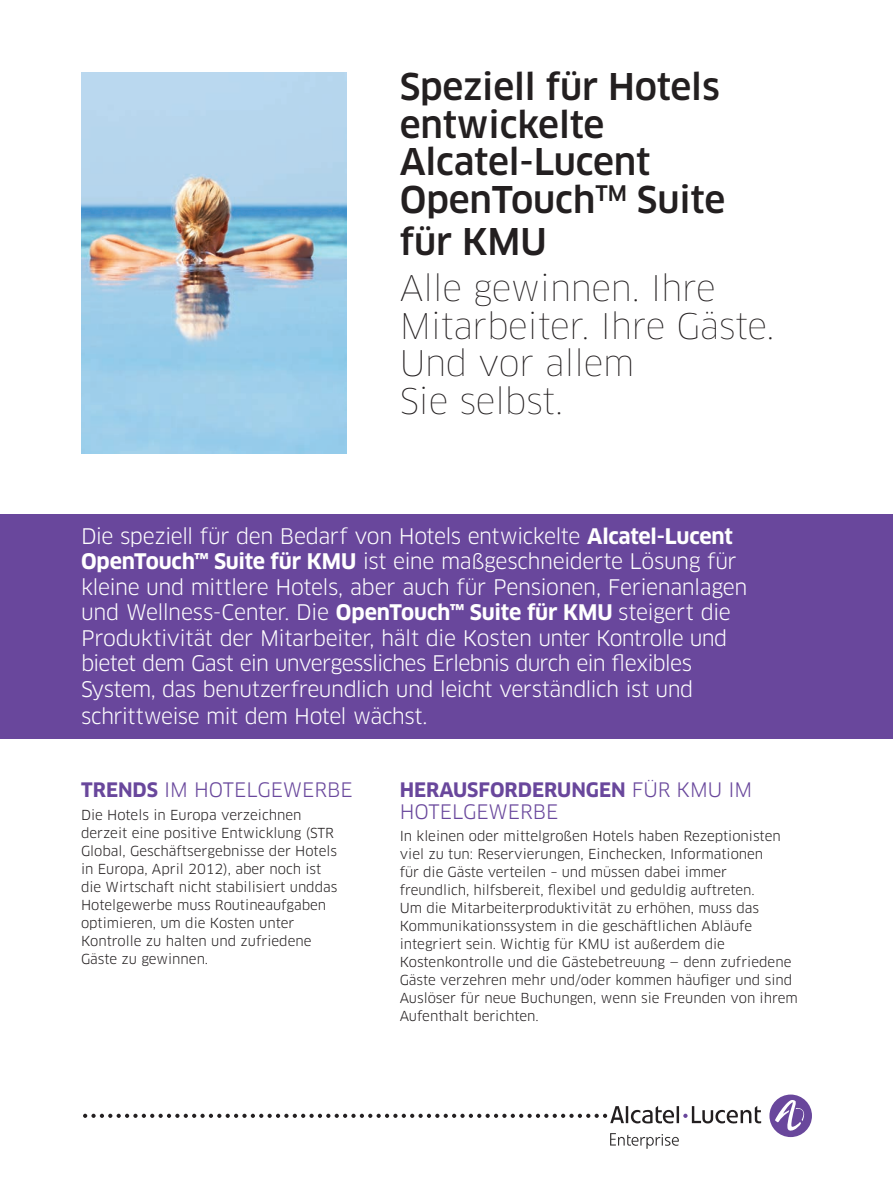
<style>
.page{position:relative;width:893px;height:1188px;background:#fff}
.page>*{position:absolute;margin:0;border:0;box-sizing:border-box;transform-origin:0 0}
.Main_medium{font:500 36px/37.5px "Clan OT";letter-spacing:-.005em;color:#231f20}
.Main_thin{font:100 34.5px/37.5px "Clan OT";letter-spacing:-.01em;color:#231f20}
.middle_text{font:21px/25.7px "Clan OT";letter-spacing:-.025em;color:#fff}
.Head{font:19.5px/21.8px "Clan OT";color:#69479c}
.t1{font:13.5px/18px "Clan OT";color:#231f20}
.s1{font-weight:700}
</style>
<div class="page">
<div style="left:769px;top:1095px;width:43px;height:42px;background:#69479c;border-radius:50%"></div>
<svg style="left:775px;top:1100px;width:32px;height:31px"></svg>
<svg style="left:610px;top:1133px;width:69px;height:16px"></svg>
<svg style="left:83px;top:1106px;width:678px;height:17px"></svg>
<div style="left:0;top:515px;width:893px;height:224px;background:#69479c"></div>
<img style="left:81px;top:72px;width:265px;height:382px">
<p class="Main_medium" style="left:400px;top:69px;width:327px">Speziell für Hotels entwickelte<br>Alcatel‑Lucent<br>OpenTouch<sup>TM</sup> Suite</p>
<p class="Main_medium" style="left:400px;top:223px;width:149px">für KMU</p>
<p class="Main_thin" style="left:400px;top:270px;width:376px">Alle gewinnen. Ihre<br>Mitarbeiter. Ihre Gäste.<br>Und vor allem<br>Sie selbst.</p>
<p class="middle_text" style="left:81px;top:523px;width:668px">Die speziell für den Bedarf von Hotels entwickelte <span class="s1">Alcatel‑Lucent OpenTouch™ Suite für KMU</span> ist eine maßgeschneiderte Lösung für kleine und mittlere Hotels, aber auch für Pensionen, Ferienanlagen und Wellness-Center. Die <span class="s1">OpenTouch™ Suite für KMU</span> steigert die Produktivität der Mitarbeiter, hält die Kosten unter Kontrolle und bietet dem Gast ein unvergessliches Erlebnis durch ein flexibles System, das benutzerfreundlich und leicht verständlich ist und schrittweise mit dem Hotel wächst.</p>
<p class="Head" style="left:81px;top:779px;width:273px"><span class="s1">TRENDS</span> IM HOTELGEWERBE</p>
<p class="t1" style="left:81px;top:806px;width:258px">Die Hotels in Europa verzeichnen derzeit eine positive Entwicklung (STR Global, Geschäftsergebnisse der Hotels in Europa, April 2012), aber noch ist die Wirtschaft nicht stabilisiert unddas Hotelgewerbe muss Routineaufgaben optimieren, um die Kosten unter Kontrolle zu halten und zufriedene Gäste zu gewinnen.</p>
<p class="Head" style="left:400px;top:779px;width:354px"><span class="s1">HERAUSFORDERUNGEN</span> FÜR KMU IM<br>HOTELGEWERBE</p>
<p class="t1" style="left:400px;top:827px;width:400px">In kleinen oder mittelgroßen Hotels haben Rezeptionisten viel zu tun: Reservierungen, Einchecken, Informationen<br>für die Gäste verteilen – und müssen dabei immer freundlich, hilfsbereit, flexibel und geduldig auftreten.<br>Um die Mitarbeiterproduktivität zu erhöhen, muss das Kommunikationssystem in die geschäftlichen Abläufe integriert sein. Wichtig für KMU ist außerdem die Kostenkontrolle und die Gästebetreuung — denn zufriedene Gäste verzehren mehr und/oder kommen häufiger und sind Auslöser für neue Buchungen, wenn sie Freunden von ihrem Aufenthalt berichten.</p>
</div>
